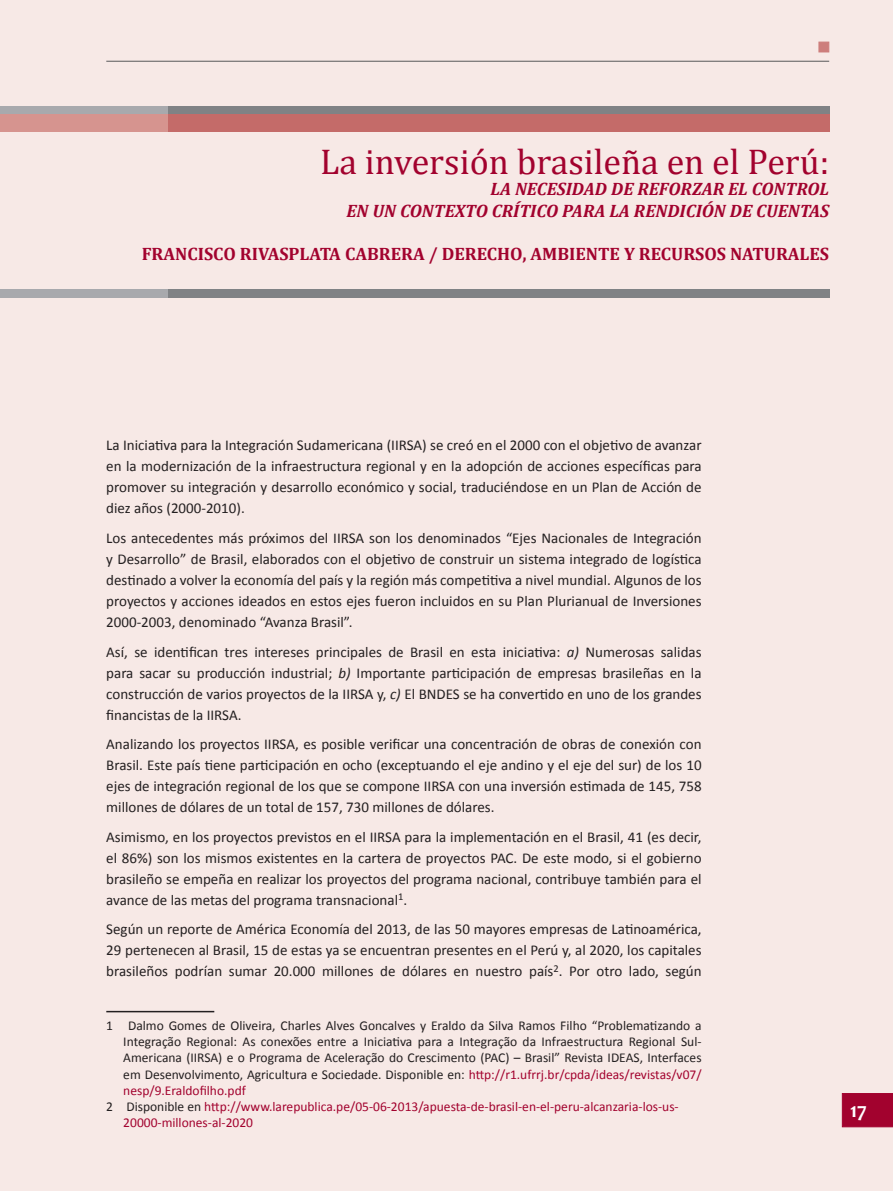
<style>
.page{position:relative;width:893px;height:1191px;background:#f7e9e6}
.page>*{position:absolute;margin:0;border:0;box-sizing:border-box;transform-origin:0 0}
.Título{font:36px "Cambria";color:#a2022e}
.t1{font:700 21px "Candara";color:#fff}
.sub_de_sub{font:italic 700 18px "Cambria";color:#a2022e}
.sub_de_sub-2{font:700 18px "Cambria";color:#a2022e}
.Texto{font:15px/21px "Calibri";color:#231f20;text-align:justify}
.Pie_de_página{font:13.5px/16.2px "Calibri";color:#231f20;text-align:justify}
.Pie_de_página-2{font:13.5px/16.2px "Calibri";color:#a2022e}
.s1{font-style:italic}
.s2{color:#a2022e}
.s3{color:#231f20}
</style>
<div class="page">
<div style="left:842px;top:1093px;width:51px;height:34px;background:#a2022e"></div>
<hr style="left:106px;top:61px;width:723px;height:1px;background:#57585a">
<div style="left:819px;top:42px;width:10px;height:10px;background:#cd7e7c"></div>
<div style="left:168px;top:289px;width:661px;height:9px;background:#808285"></div>
<div style="left:0;top:289px;width:168px;height:9px;background:#a8a9ad"></div>
<div style="left:168px;top:106px;width:661px;height:9px;background:#808285"></div>
<div style="left:168px;top:115px;width:661px;height:17px;background:#c46b69"></div>
<div style="left:0;top:106px;width:168px;height:9px;background:#a8a9ad"></div>
<div style="left:0;top:115px;width:168px;height:17px;background:#d6948f"></div>
<hr style="left:106px;top:1010px;width:108px;height:2px;background:#231f20">
<p class="Título" style="left:320px;top:140px;width:511px">La inversión brasileña en el Perú:</p>
<p class="sub_de_sub" style="left:490px;top:176px;width:340px">LA NECESIDAD DE REFORZAR EL CONTROL</p>
<p class="sub_de_sub" style="left:346px;top:198px;width:484px">EN UN CONTEXTO CRÍTICO PARA LA RENDICIÓN DE CUENTAS</p>
<p class="sub_de_sub-2" style="left:142px;top:242px;width:689px">FRANCISCO RIVASPLATA CABRERA / DERECHO, AMBIENTE Y RECURSOS NATURALES</p>
<p class="Texto" style="left:106px;top:435px;width:597px">La Iniciativa para la Integración Sudamericana (IIRSA) se creó en el 2000 con el objetivo de avanzar en la modernización de la infraestructura regional y en la adopción de acciones específicas para promover su integración y desarrollo económico y social, traduciéndose en un Plan de Acción de diez años (2000-2010).</p>
<p class="Texto" style="left:106px;top:527px;width:597px">Los antecedentes más próximos del IIRSA son los denominados “Ejes Nacionales de Integración y Desarrollo” de Brasil, elaborados con el objetivo de construir un sistema integrado de logística destinado a volver la economía del país y la región más competitiva a nivel mundial. Algunos de los proyectos y acciones ideados en estos ejes fueron incluidos en su Plan Plurianual de Inversiones 2000-2003, denominado “Avanza Brasil”.</p>
<p class="Texto" style="left:106px;top:641px;width:597px">Así, se identifican tres intereses principales de Brasil en esta iniciativa: <span class="s1">a)</span> Numerosas salidas para sacar su producción industrial; <span class="s1">b)</span> Importante participación de empresas brasileñas en la construcción de varios proyectos de la IIRSA y, <span class="s1">c)</span> El BNDES se ha convertido en uno de los grandes financistas de la IIRSA.</p>
<p class="Texto" style="left:106px;top:733px;width:597px">Analizando los proyectos IIRSA, es posible verificar una concentración de obras de conexión con Brasil. Este país tiene participación en ocho (exceptuando el eje andino y el eje del sur) de los 10 ejes de integración regional de los que se compone IIRSA con una inversión estimada de 145, 758 millones de dólares de un total de 157, 730 millones de dólares.</p>
<p class="Texto" style="left:106px;top:826px;width:597px">Asimismo, en los proyectos previstos en el IIRSA para la implementación en el Brasil, 41 (es decir, el 86%) son los mismos existentes en la cartera de proyectos PAC. De este modo, si el gobierno brasileño se empeña en realizar los proyectos del programa nacional, contribuye también para el avance de las metas del programa transnacional<sup>1</sup>.</p>
<p class="Texto" style="left:106px;top:918px;width:597px">Según un reporte de América Economía del 2013, de las 50 mayores empresas de Latinoamérica, 29 pertenecen al Brasil, 15 de estas ya se encuentran presentes en el Perú y, al 2020, los capitales brasileños podrían sumar 20.000 millones de dólares en nuestro país<sup>2</sup>. Por otro lado, según</p>
<p class="Pie_de_página" style="left:123px;top:1017px;width:580px;text-indent:-17px">1 Dalmo Gomes de Oliveira, Charles Alves Goncalves y Eraldo da Silva Ramos Filho “Problematizando a Integração Regional: As conexões entre a Iniciativa para a Integração da Infraestructura Regional Sul-Americana (IIRSA) e o Programa de Aceleração do Crescimento (PAC) – Brasil” Revista IDEAS, Interfaces em Desenvolvimento, Agricultura e Sociedade. Disponible en: <span class="s2">http://r1.ufrrj.br/cpda/ideas/revistas/v07/ nesp/9.Eraldofilho.pdf</span></p>
<p class="Pie_de_página-2" style="left:123px;top:1098px;width:557px;text-indent:-17px"><span class="s3">2 Disponible en</span> http://www.larepublica.pe/05-06-2013/apuesta-de-brasil-en-el-peru-alcanzaria-los-us-<br>20000-millones-al-2020</p>
<h2 class="t1" style="left:850px;top:1096px;width:18px">17</h2>
</div>
